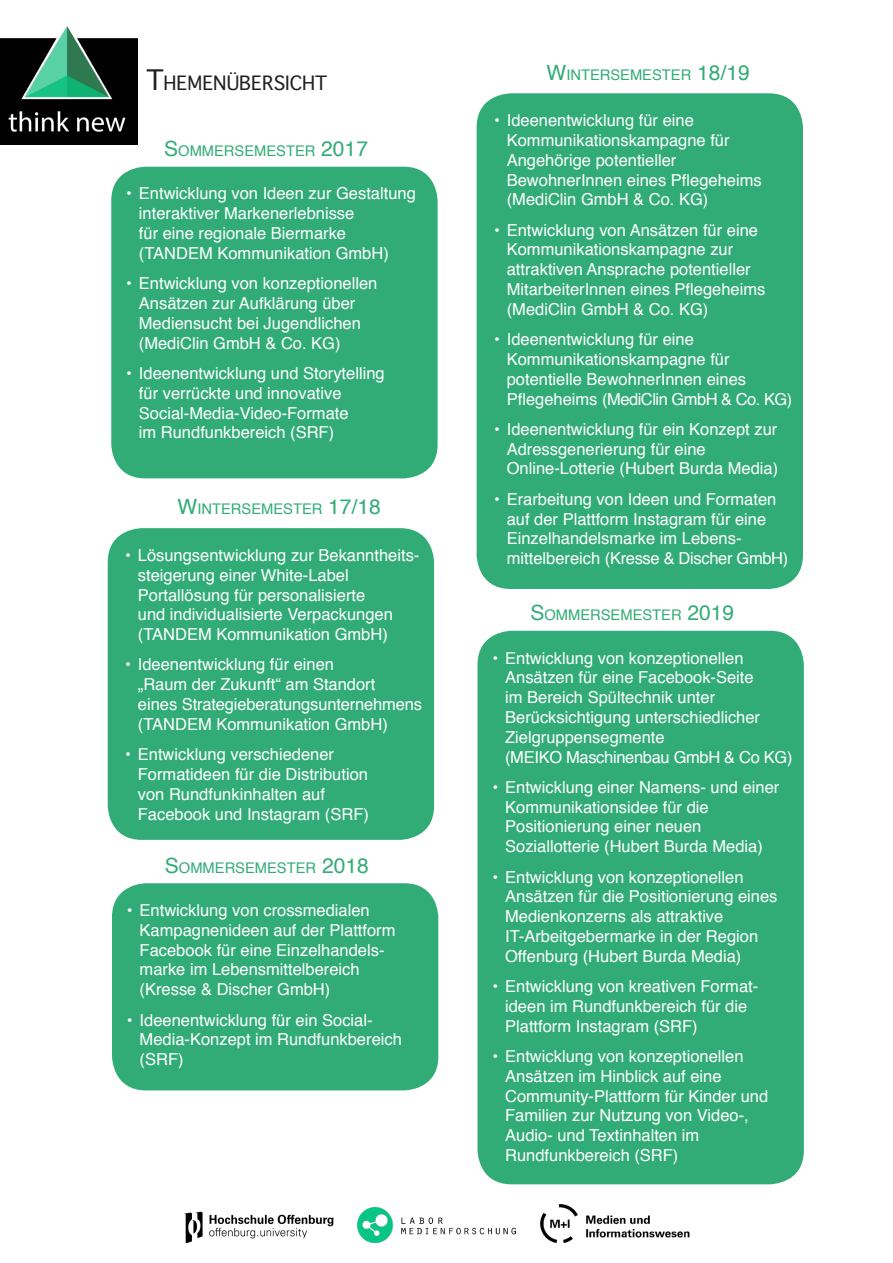
<style>
.page{position:relative;width:893px;height:1263px;background:#fff}
.page>*{position:absolute;margin:0;border:0;box-sizing:border-box;transform-origin:0 0}
.t1{font:18.9px "Geneva";color:#231f20}
.t2{font:16.5px/19.8px "Helvetica";color:#fff}
.t3{font:14.7px "Helvetica";color:#32ac77}
.s1{font-size:27px}
.s2{font-size:21px}
</style>
<div class="page">
<div style="left:477px;top:93px;width:326px;height:496px;background:#32ac77;border-radius:34px"></div>
<div style="left:111px;top:167px;width:327px;height:311px;background:#32ac77;border-radius:34px"></div>
<div style="left:112px;top:883px;width:326px;height:207px;background:#32ac77;border-radius:34px"></div>
<div style="left:477px;top:631px;width:327px;height:553px;background:#32ac77;border-radius:34px"></div>
<div style="left:108px;top:528px;width:326px;height:312px;background:#32ac77;border-radius:34px"></div>
<img style="left:185px;top:1211px;width:148px;height:32px">
<img style="left:358px;top:1207px;width:157px;height:36px">
<img style="left:540px;top:1204px;width:150px;height:39px">
<img style="left:0;top:27px;width:137px;height:117px">
<p class="t1" style="left:146px;top:72px;width:182px"><span class="s1">T</span>HEMENÜBERSICHT</p>
<p class="t3" style="left:164px;top:140px;width:205px"><span class="s2">S</span>OMMERSEMESTER <span class="s2">2017</span></p>
<p class="t2" style="left:139px;top:184px;width:278px;text-indent:-13px">• Entwicklung von Ideen zur Gestaltung interaktiver Markenerlebnisse<br>für eine regionale Biermarke (TANDEM Kommunikation GmbH)</p>
<p class="t2" style="left:139px;top:274px;width:240px;text-indent:-13px">• Entwicklung von konzeptionellen<br>Ansätzen zur Aufklärung über<br>Mediensucht bei Jugendlichen (MediClin GmbH &amp; Co. KG)</p>
<p class="t2" style="left:139px;top:364px;width:247px;text-indent:-13px">• Ideenentwicklung und Storytelling für verrückte und innovative<br>Social-Media-Video-Formate<br>im Rundfunkbereich (SRF)</p>
<p class="t3" style="left:178px;top:498px;width:205px"><span class="s2">W</span>INTERSEMESTER <span class="s2">17/18</span></p>
<p class="t2" style="left:138px;top:546px;width:283px;text-indent:-13px">• Lösungsentwicklung zur Bekanntheits&shy;steigerung einer White-Label Portallösung für personalisierte<br>und individualisierte Verpackungen (TANDEM Kommunikation GmbH)</p>
<p class="t2" style="left:138px;top:655px;width:286px;text-indent:-13px">• Ideenentwicklung für einen<br>„Raum der Zukunft“ am Standort<br>eines Strategieberatungsunternehmens (TANDEM Kommunikation GmbH)</p>
<p class="t2" style="left:138px;top:745px;width:233px;text-indent:-13px">• Entwicklung verschiedener<br>Formatideen für die Distribution von Rundfunkinhalten auf<br>Facebook und Instagram (SRF)</p>
<p class="t3" style="left:165px;top:856px;width:205px"><span class="s2">S</span>OMMERSEMESTER <span class="s2">2018</span></p>
<p class="t2" style="left:140px;top:901px;width:257px;text-indent:-13px">• Entwicklung von crossmedialen<br>Kampagnenideen auf der Plattform<br>Facebook für eine Einzelhandels&shy;marke im Lebensmittelbereich (Kresse &amp; Discher GmbH)</p>
<p class="t2" style="left:140px;top:1010px;width:264px;text-indent:-13px">• Ideenentwicklung für ein Social-<br>Media-Konzept im Rundfunkbereich (SRF)</p>
<p class="t3" style="left:546px;top:63px;width:205px"><span class="s2">W</span>INTERSEMESTER <span class="s2">18/19</span></p>
<p class="t2" style="left:507px;top:111px;width:256px;text-indent:-13px">• Ideenentwicklung für eine<br>Kommunikationskampagne für<br>Angehörige potentieller<br>BewohnerInnen eines Pflegeheims (MediClin GmbH &amp; Co. KG)</p>
<p class="t2" style="left:507px;top:220px;width:260px;text-indent:-13px">• Entwicklung von Ansätzen für eine<br>Kommunikationskampagne zur attraktiven Ansprache potentieller<br>MitarbeiterInnen eines Pflegeheims (MediClin GmbH &amp; Co. KG)</p>
<p class="t2" style="left:507px;top:330px;width:287px;text-indent:-13px">• Ideenentwicklung für eine<br>Kommunikationskampagne für potentielle BewohnerInnen eines<br>Pflegeheims (MediClin GmbH &amp; Co. KG)</p>
<p class="t2" style="left:507px;top:420px;width:273px;text-indent:-13px">• Ideenentwicklung für ein Konzept zur<br>Adressgenerierung für eine<br>Online-Lotterie (Hubert Burda Media)</p>
<p class="t2" style="left:507px;top:490px;width:283px;text-indent:-13px">• Erarbeitung von Ideen und Formaten auf der Plattform Instagram für eine Einzelhandelsmarke im Lebens&shy;mittelbereich (Kresse &amp; Discher GmbH)</p>
<p class="t3" style="left:530px;top:604px;width:205px"><span class="s2">S</span>OMMERSEMESTER <span class="s2">2019</span></p>
<p class="t2" style="left:505px;top:648px;width:289px;text-indent:-13px">• Entwicklung von konzeptionellen<br>Ansätzen für eine Facebook-Seite<br>im Bereich Spültechnik unter<br>Berücksichtigung unterschiedlicher<br>Zielgruppensegmente<br>(MEIKO Maschinenbau GmbH &amp; Co KG)</p>
<p class="t2" style="left:505px;top:778px;width:276px;text-indent:-13px">• Entwicklung einer Namens- und einer Kommunikationsidee für die Positionierung einer neuen Soziallotterie (Hubert Burda Media)</p>
<p class="t2" style="left:505px;top:867px;width:274px;text-indent:-13px">• Entwicklung von konzeptionellen Ansätzen für die Positionierung eines Medienkonzerns als attraktive IT-Arbeitgebermarke in der Region Offenburg (Hubert Burda Media)</p>
<p class="t2" style="left:505px;top:977px;width:255px;text-indent:-13px">• Entwicklung von kreativen Format&shy;ideen im Rundfunkbereich für die<br>Plattform Instagram (SRF)</p>
<p class="t2" style="left:505px;top:1047px;width:265px;text-indent:-13px">• Entwicklung von konzeptionellen<br>Ansätzen im Hinblick auf eine<br>Community-Plattform für Kinder und<br>Familien zur Nutzung von Video-,<br>Audio- und Textinhalten im<br>Rundfunkbereich (SRF)</p>
</div>
